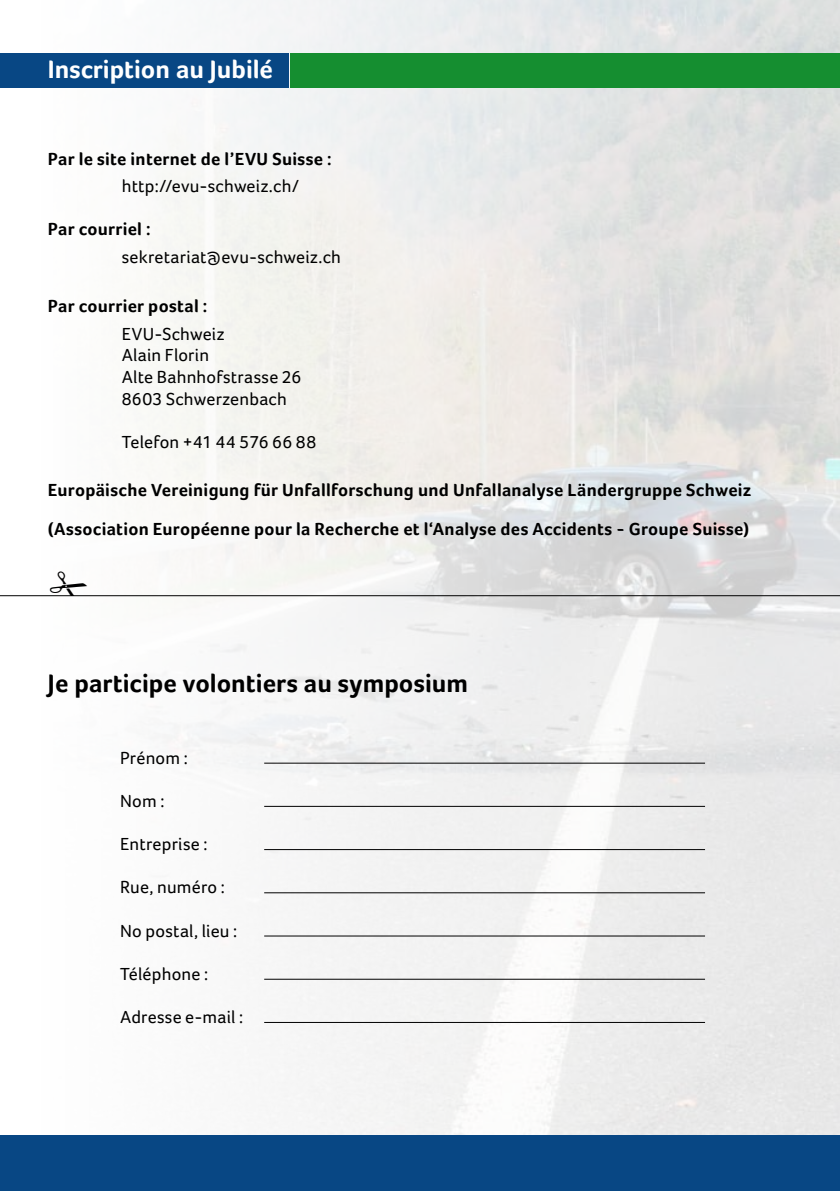
<style>
.page{position:relative;width:840px;height:1191px;background:#fff}
.page>*{position:absolute;margin:0;border:0;box-sizing:border-box;transform-origin:0 0}
.t1{font:700 26px "Foco";color:#000}
.t2{font:700 26px "Foco";color:#fff}
.t3{font:700 18px "Foco";letter-spacing:.015em;color:#000}
.t4{font:18px/21.6px "Foco";letter-spacing:.015em;color:#000}
</style>
<div class="page">
<img style="left:0;top:0;width:839px;height:1135px">
<div style="left:0;top:53px;width:288px;height:34px;background:#084784"></div>
<hr style="left:264px;top:762px;width:440px;height:1px;background:#000">
<hr style="left:264px;top:806px;width:440px;height:1px;background:#000">
<hr style="left:264px;top:849px;width:440px;height:1px;background:#000">
<hr style="left:264px;top:892px;width:440px;height:1px;background:#000">
<hr style="left:264px;top:935px;width:440px;height:1px;background:#000">
<hr style="left:264px;top:978px;width:440px;height:1px;background:#000">
<hr style="left:264px;top:1022px;width:440px;height:1px;background:#000">
<hr style="left:0;top:595px;width:839px;height:1px;background:#000">
<div style="left:290px;top:53px;width:549px;height:34px;background:#158e30"></div>
<div style="left:0;top:1135px;width:839px;height:56px;background:#084784"></div>
<svg style="left:50px;top:570px;width:37px;height:25px"></svg>
<h1 class="t2" style="left:48px;top:54px;width:226px">Inscription au Jubilé</h1>
<p class="t3" style="left:48px;top:148px;width:285px">Par le site internet de l’EVU Suisse :</p>
<p class="t4" style="left:122px;top:175px;width:178px">http://evu-schweiz.ch/</p>
<p class="t3" style="left:48px;top:219px;width:104px">Par courriel :</p>
<p class="t4" style="left:122px;top:246px;width:221px">sekretariat@evu-schweiz.ch</p>
<p class="t3" style="left:48px;top:295px;width:161px">Par courrier postal :</p>
<p class="t4" style="left:122px;top:323px;width:181px">EVU-Schweiz<br>Alain Florin<br>Alte Bahnhofstrasse 26<br>8603 Schwerzenbach</p>
<p class="t4" style="left:122px;top:431px;width:196px">Telefon +41 44 576 66 88</p>
<p class="t3" style="left:48px;top:479px;width:704px">Europäische Vereinigung für Unfallforschung und Unfallanalyse Ländergruppe Schweiz</p>
<p class="t3" style="left:48px;top:518px;width:702px">(Association Européenne pour la Recherche et l‘Analyse des Accidents - Groupe Suisse)</p>
<h1 class="t1" style="left:48px;top:667px;width:421px">Je participe volontiers au symposium</h1>
<p class="t4" style="left:120px;top:746px;width:69px">Prénom :</p>
<p class="t4" style="left:120px;top:790px;width:46px">Nom :</p>
<p class="t4" style="left:120px;top:833px;width:89px">Entreprise :</p>
<p class="t4" style="left:120px;top:876px;width:106px">Rue, numéro :</p>
<p class="t4" style="left:120px;top:919px;width:119px">No postal, lieu :</p>
<p class="t4" style="left:120px;top:962px;width:90px">Téléphone :</p>
<p class="t4" style="left:120px;top:1006px;width:125px">Adresse e-mail :</p>
</div>
